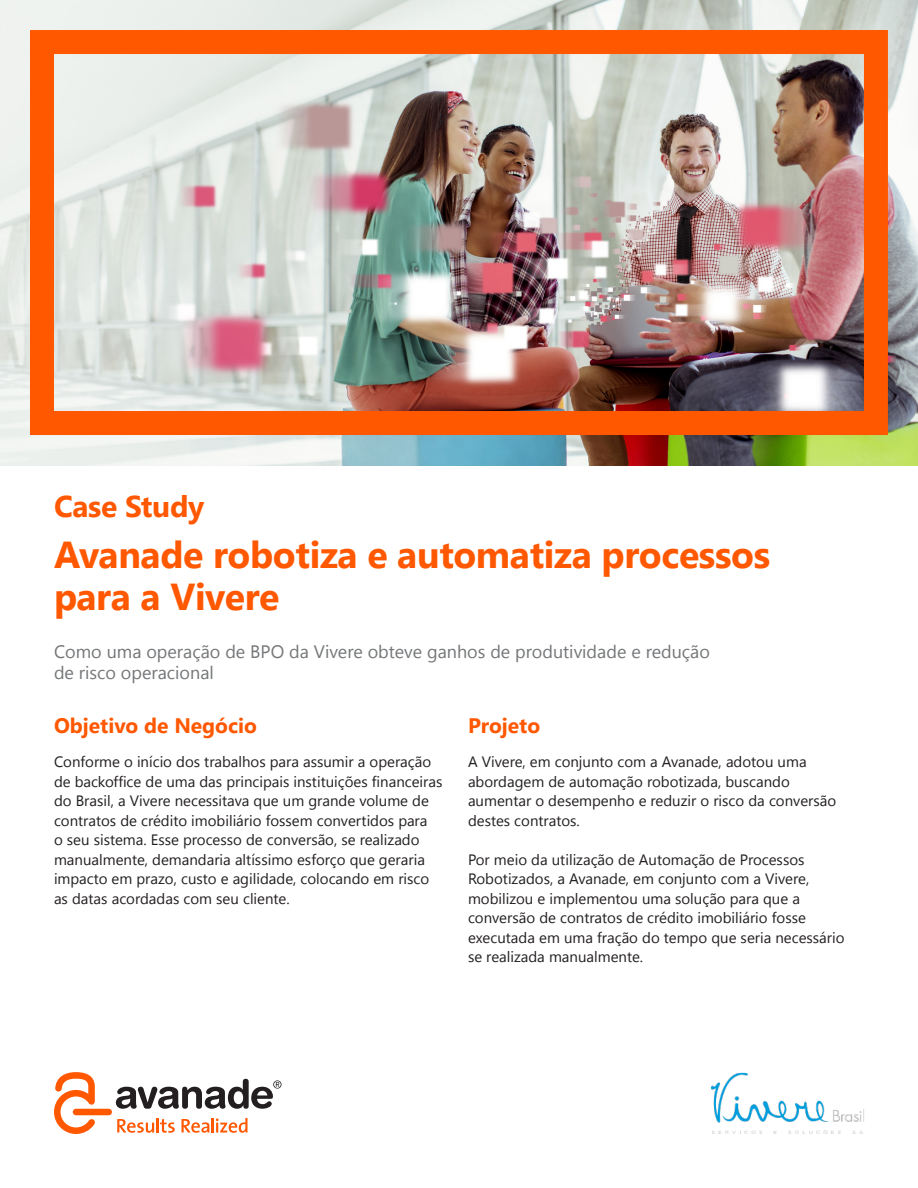
<style>
.page{position:relative;width:918px;height:1188px;background:#fff}
.page>*{position:absolute;margin:0;border:0;box-sizing:border-box;transform-origin:0 0}
.Cover_Heading_42pt{font:700 37.5px/42px "Segoe UI";letter-spacing:-.01em;color:#ff5800}
.Cover_Heading_24pt{font:700 30px "Segoe UI";letter-spacing:-.01em;color:#ff5800}
.SubHead_14pt{font:700 21px "Segoe UI";color:#ff5800}
.Body_9pt{font:18px/21px "Segoe UI";color:#747678}
.Body_9pt-2{font:15px/19.5px "Segoe UI";color:#231f20}
</style>
<div class="page">
<img style="left:0;top:0;width:918px;height:465px">
<svg style="left:116px;top:1079px;width:166px;height:30px"></svg>
<div style="left:73px;top:1109px;width:39px;height:6px;background:#ff5800;border-radius:3px"></div>
<svg style="left:54px;top:1072px;width:41px;height:62px"></svg>
<svg style="left:117px;top:1119px;width:37px;height:14px"></svg>
<hr style="left:156px;top:1118px;width:3px;height:15px;background:#ff5800">
<svg style="left:160px;top:1119px;width:15px;height:14px"></svg>
<svg style="left:182px;top:1118px;width:66px;height:15px"></svg>
<img style="left:711px;top:1072px;width:153px;height:62px">
<img style="left:18px;top:18px;width:882px;height:429px">
<p class="Cover_Heading_24pt" style="left:54px;top:485px;width:152px">Case Study</p>
<p class="Cover_Heading_42pt" style="left:54px;top:532px;width:718px">Avanade robotiza e automatiza processos para a Vivere</p>
<p class="Body_9pt" style="left:54px;top:640px;width:657px">Como uma operação de BPO da Vivere obteve ganhos de produtividade e redução de risco operacional</p>
<p class="SubHead_14pt" style="left:54px;top:710px;width:205px">Objetivo de Negócio</p>
<p class="SubHead_14pt" style="left:468px;top:710px;width:74px">Projeto</p>
<p class="Body_9pt-2" style="left:54px;top:752px;width:390px">Conforme o início dos trabalhos para assumir a operação de backoffice de uma das principais instituições financeiras do Brasil, a Vivere necessitava que um grande volume de contratos de crédito imobiliário fossem convertidos para<br>o seu sistema. Esse processo de conversão, se realizado manualmente, demandaria altíssimo esforço que geraria impacto em prazo, custo e agilidade, colocando em risco as datas acordadas com seu cliente.</p>
<p class="Body_9pt-2" style="left:468px;top:752px;width:370px">A Vivere, em conjunto com a Avanade, adotou uma abordagem de automação robotizada, buscando aumentar o desempenho e reduzir o risco da conversão destes contratos.</p>
<p class="Body_9pt-2" style="left:468px;top:849px;width:378px">Por meio da utilização de Automação de Processos Robotizados, a Avanade, em conjunto com a Vivere, mobilizou e implementou uma solução para que a conversão de contratos de crédito imobiliário fosse executada em uma fração do tempo que seria necessário se realizada manualmente.</p>
</div>
